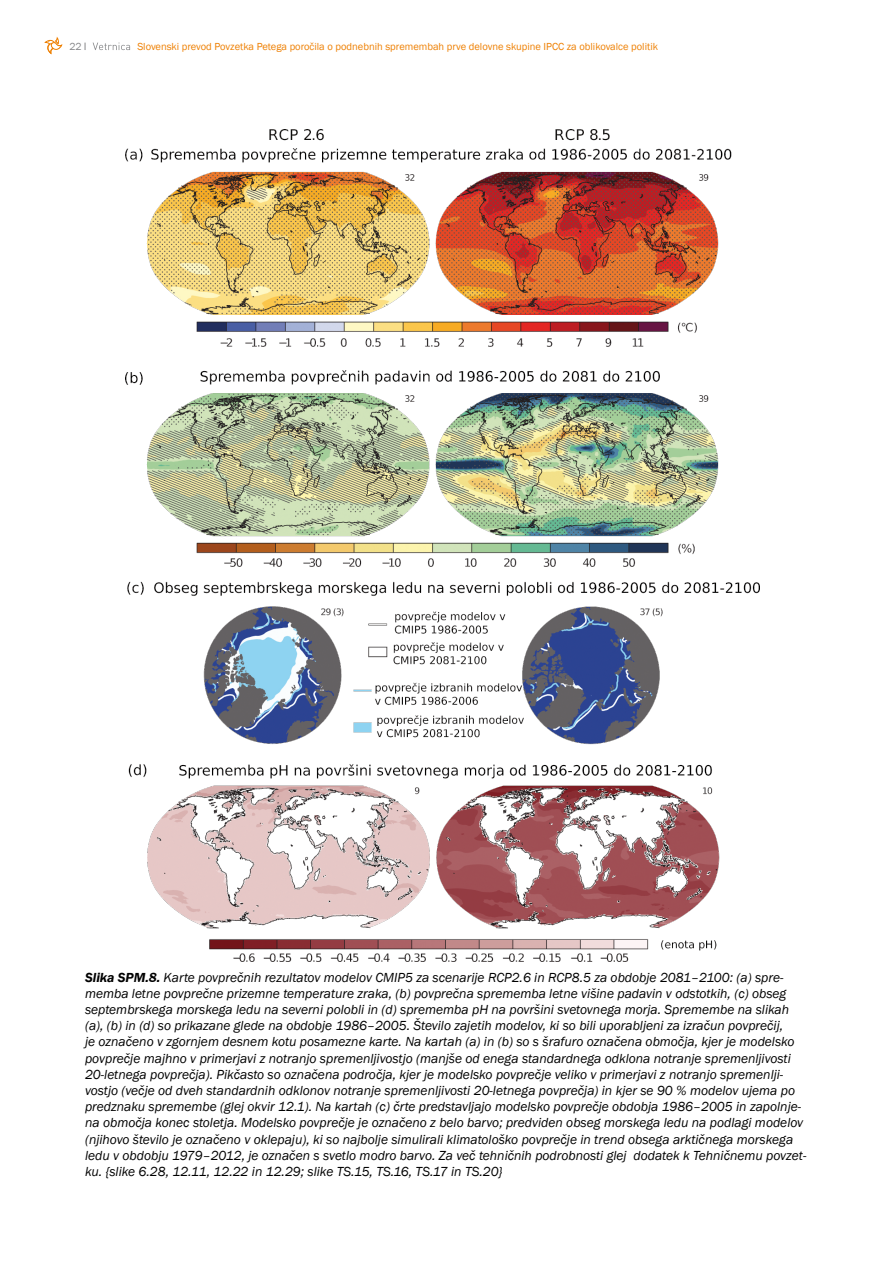
<style>
.page{position:relative;width:893px;height:1263px;background:#fff}
.page>*{position:absolute;margin:0;border:0;box-sizing:border-box;transform-origin:0 0}
.t1{font:italic 13.5px/16.2px "Franklin Gothic";color:#000}
.t2{font:10.5px "Franklin Gothic";color:#ee7f00}
.t3{font:10.5px "Franklin Gothic";color:#87888a}
.s1{font-weight:600}
</style>
<div class="page">
<svg style="left:93px;top:43px;width:37px;height:7px"></svg>
<svg style="left:44px;top:37px;width:19px;height:18px"></svg>
<img style="left:126px;top:130px;width:634px;height:832px">
<p class="t3" style="left:69px;top:40px;width:14px">22</p>
<p class="t2" style="left:137px;top:40px;width:522px">Slovenski prevod Povzetka Petega poročila o podnebnih spremembah prve delovne skupine IPCC za oblikovalce politik</p>
<p class="t1" style="left:85px;top:969px;width:723px"><span class="s1">Slika SPM.8.</span> Karte povprečnih rezultatov modelov CMIP5 za scenarije RCP2.6 in RCP8.5 za obdobje 2081–2100: (a) spre&shy;memba letne povprečne prizemne temperature zraka, (b) povprečna sprememba letne višine padavin v odstotkih, (c) obseg septembrskega morskega ledu na severni polobli in (d) sprememba pH na površini svetovnega morja. Spremembe na slikah (a), (b) in (d) so prikazane glede na obdobje 1986–2005. Število zajetih modelov, ki so bili uporabljeni za izračun povprečij,<br>je označeno v zgornjem desnem kotu posamezne karte. Na kartah (a) in (b) so s šrafuro označena območja, kjer je modelsko povprečje majhno v primerjavi z notranjo spremenljivostjo (manjše od enega standardnega odklona notranje spremenljivosti 20-letnega povprečja). Pikčasto so označena področja, kjer je modelsko povprečje veliko v primerjavi z notranjo spremenlji&shy;vostjo (večje od dveh standardnih odklonov notranje spremenljivosti 20-letnega povprečja) in kjer se 90 % modelov ujema po predznaku spremembe (glej okvir 12.1). Na kartah (c) črte predstavljajo modelsko povprečje obdobja 1986–2005 in zapolnje&shy;na območja konec stoletja. Modelsko povprečje je označeno z belo barvo; predviden obseg morskega ledu na podlagi modelov (njihovo število je označeno v oklepaju), ki so najbolje simulirali klimatološko povprečje in trend obsega arktičnega morskega ledu v obdobju 1979–2012, je označen s svetlo modro barvo. Za več tehničnih podrobnosti glej dodatek k Tehničnemu povzet&shy;ku. {slike 6.28, 12.11, 12.22 in 12.29; slike TS.15, TS.16, TS.17 in TS.20}</p>
</div>
